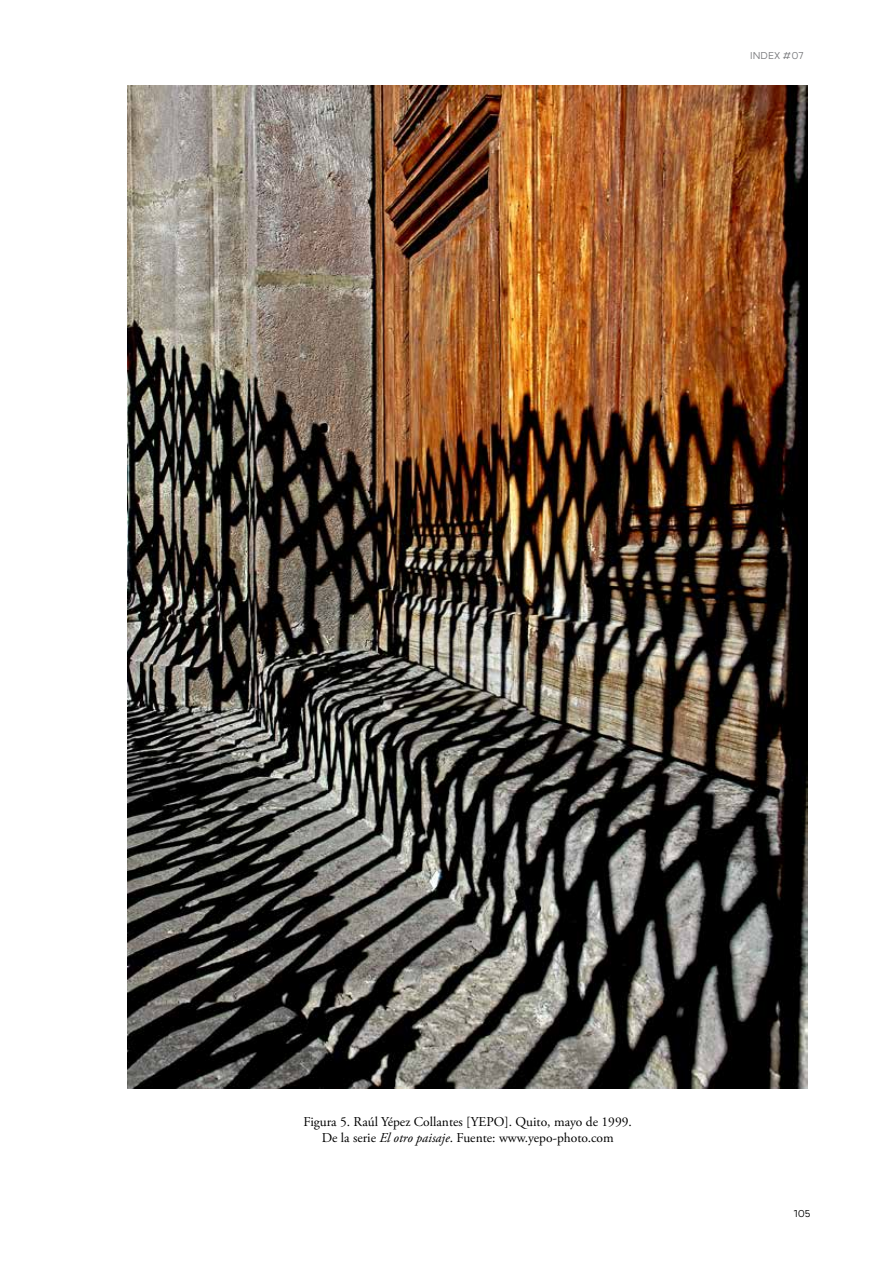
<style>
.page{position:relative;width:893px;height:1263px;background:#fff}
.page>*{position:absolute;margin:0;border:0;box-sizing:border-box;transform-origin:0 0}
.t1{font:13.5px/16.2px "Adobe Garamond Pro";color:#000;text-align:center}
.t2{font:300 12px "Grold";color:#77787b}
.t3{font:300 12px "Grold";color:#000}
.s1{font-style:italic}
</style>
<div class="page">
<img style="left:128px;top:85px;width:680px;height:1004px">
<p class="t2" style="left:750px;top:48px;width:55px">INDEX #07</p>
<p class="t1" style="left:304px;top:1114px;width:330px">Figura 5. Raúl Yépez Collantes [YEPO]. Quito, mayo de 1999.<br>De la serie <span class="s1">El otro paisaje</span>. Fuente: www.yepo-photo.com</p>
<p class="t3" style="left:794px;top:1206px;width:18px">105</p>
</div>
